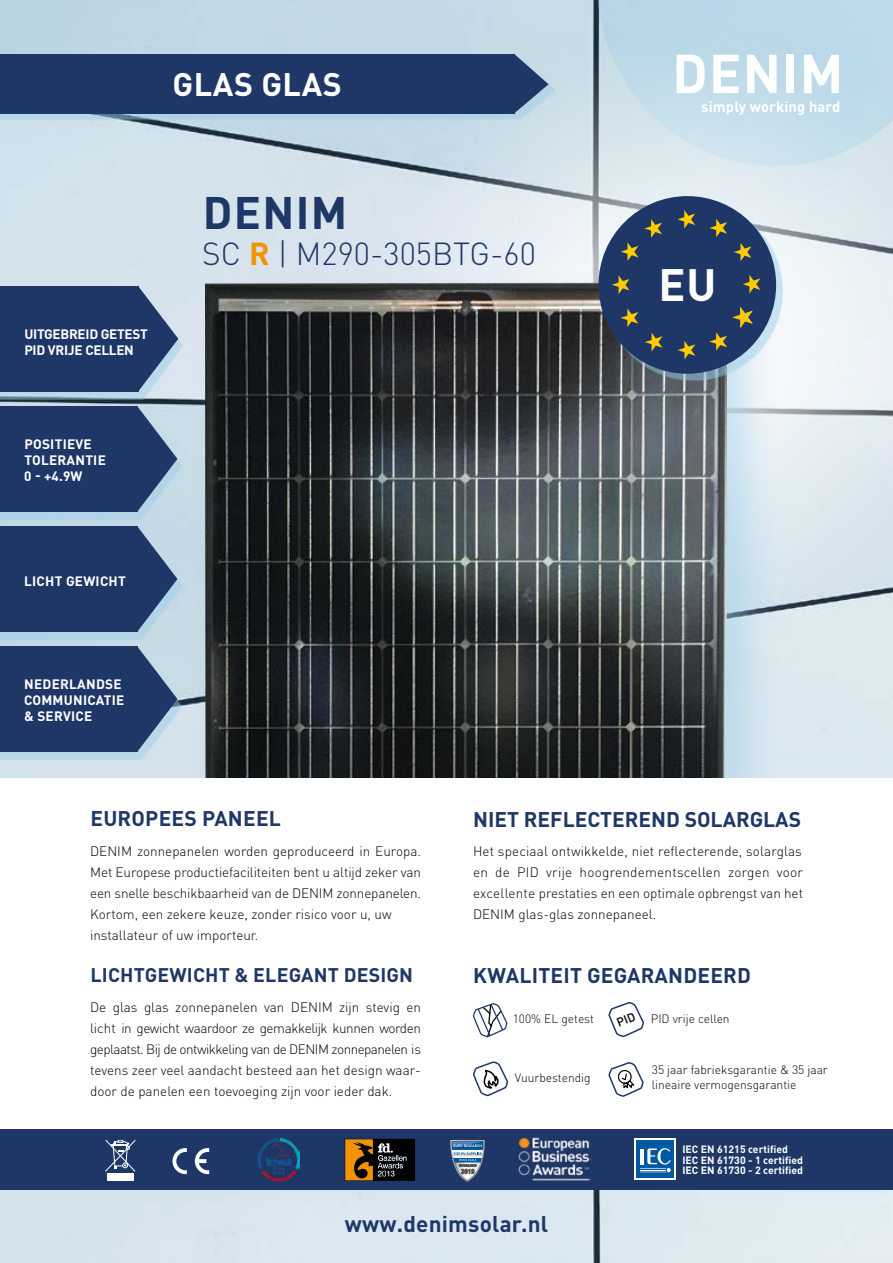
<style>
.page{position:relative;width:893px;height:1263px;background:#fff}
.page>*{position:absolute;margin:0;border:0;box-sizing:border-box;transform-origin:0 0}
.t1{font:700 54px "DIN Pro";letter-spacing:.02em;color:#fff}
.t2{font:700 45px "DIN Pro";letter-spacing:.03em;color:#1f3767}
.t3{font:700 44.85px "DIN Pro";color:#fff}
.t4{font:700 32.25px "DIN Pro";letter-spacing:.02em;color:#fff}
.t5{font:300 31.5px "DIN Pro";color:#1f3767}
.t6{font:700 22.5px "DIN Pro";letter-spacing:.01em;color:#1f3767}
.t7{font:700 21px "DIN Pro";letter-spacing:.01em;color:#1f3767}
.t8{font:700 19.5px "DIN Pro";letter-spacing:.01em;color:#1f3767}
.t9{font:700 14.7px "DIN Pro";letter-spacing:.01em;color:#fff}
.t10{font:300 13.5px/21px "DIN Pro";color:#000;text-align:justify}
.t11{font:700 13.5px/16.2px "DIN Pro";letter-spacing:.02em;color:#fff}
.t12{font:700 13.5px/16.2px "DIN Pro";letter-spacing:-.02em;color:#fff}
.t13{font:300 12px/15px "DIN Pro";color:#000}
.t14{font:700 10.5px/10.6px "DIN Pro";color:#fff}
.s1{font-weight:700;color:#f39200}
</style>
<div class="page">
<img style="left:0;top:0;width:893px;height:1263px">
<div style="left:597px;top:0;width:296px;height:34px;background:#bad8e8"></div>
<img style="left:267px;top:34px;width:626px;height:727px">
<div style="left:194px;top:272px;width:586px;height:878px;background:#9bcee8;opacity:.5"></div>
<img style="left:205px;top:283px;width:521px;height:495px">
<div style="left:0;top:293px;width:184px;height:107px;background:#9bcee8;opacity:.5"></div>
<div style="left:0;top:286px;width:138px;height:106px;background:#1f3767"></div>
<svg style="left:138px;top:286px;width:40px;height:106px;background:#778ba9"></svg>
<div style="left:0;top:413px;width:183px;height:107px;background:#9bcee8;opacity:.5"></div>
<div style="left:0;top:406px;width:137px;height:106px;background:#1f3767"></div>
<svg style="left:137px;top:406px;width:40px;height:106px;background:#6f87a5"></svg>
<div style="left:0;top:533px;width:183px;height:107px;background:#9bcee8;opacity:.5"></div>
<div style="left:0;top:526px;width:137px;height:106px;background:#1f3767"></div>
<svg style="left:137px;top:526px;width:40px;height:106px;background:#6e86a5"></svg>
<div style="left:0;top:653px;width:183px;height:107px;background:#9bcee8;opacity:.5"></div>
<div style="left:0;top:646px;width:137px;height:106px;background:#1f3767"></div>
<svg style="left:137px;top:646px;width:40px;height:106px;background:#7188a5"></svg>
<div style="left:0;top:778px;width:893px;height:375px;background:#fff"></div>
<div style="left:0;top:1129px;width:893px;height:61px;background:#1f3767"></div>
<div style="left:604px;top:202px;width:179px;height:179px;background:#9bcee8;opacity:.5"></div>
<div style="left:598px;top:196px;width:178px;height:178px;background:#1f3767;border-radius:50%"></div>
<svg style="left:612px;top:275px;width:17px;height:19px"></svg>
<svg style="left:621px;top:308px;width:17px;height:19px"></svg>
<svg style="left:645px;top:333px;width:17px;height:18px"></svg>
<svg style="left:621px;top:242px;width:17px;height:19px"></svg>
<svg style="left:644px;top:219px;width:18px;height:19px"></svg>
<svg style="left:677px;top:210px;width:18px;height:19px"></svg>
<svg style="left:709px;top:219px;width:18px;height:18px"></svg>
<svg style="left:743px;top:275px;width:17px;height:18px"></svg>
<svg style="left:734px;top:308px;width:18px;height:19px"></svg>
<svg style="left:734px;top:243px;width:17px;height:18px"></svg>
<svg style="left:678px;top:341px;width:17px;height:18px"></svg>
<svg style="left:709px;top:332px;width:18px;height:19px"></svg>
<div style="left:0;top:60px;width:555px;height:60px;background:#9bcee8;opacity:.5"></div>
<div style="left:0;top:54px;width:514px;height:59px;background:#1f3767"></div>
<svg style="left:514px;top:54px;width:35px;height:59px;background:#6f88a5"></svg>
<svg style="left:472px;top:1003px;width:36px;height:35px"></svg>
<svg style="left:608px;top:1062px;width:36px;height:35px"></svg>
<svg style="left:472px;top:1061px;width:37px;height:36px"></svg>
<img style="left:258px;top:1139px;width:41px;height:41px">
<div style="left:107px;top:1173px;width:27px;height:7px;background:#fff"></div>
<svg style="left:105px;top:1139px;width:31px;height:33px"></svg>
<svg style="left:173px;top:1148px;width:14px;height:26px"></svg>
<svg style="left:195px;top:1148px;width:14px;height:26px"></svg>
<svg style="left:345px;top:1139px;width:70px;height:42px;background:#533a16"></svg>
<svg style="left:450px;top:1140px;width:35px;height:42px"></svg>
<img style="left:519px;top:1137px;width:72px;height:44px">
<div style="left:634px;top:1139px;width:41px;height:41px;background:#fff"></div>
<div style="left:636px;top:1140px;width:38px;height:38px;background:#0058a2"></div>
<svg style="left:640px;top:1148px;width:31px;height:25px"></svg>
<svg style="left:608px;top:1002px;width:36px;height:36px"></svg>
<h3 class="t4" style="left:173px;top:63px;width:171px">GLAS GLAS</h3>
<p class="t12" style="left:24px;top:325px;width:125px">UITGEBREID GETEST<br>PID VRIJE CELLEN</p>
<p class="t11" style="left:24px;top:435px;width:83px">POSITIEVE<br>TOLERANTIE<br>0 - +4.9W</p>
<p class="t11" style="left:24px;top:573px;width:103px">LICHT GEWICHT</p>
<p class="t11" style="left:24px;top:675px;width:102px">NEDERLANDSE<br>COMMUNICATIE &amp; SERVICE</p>
<h2 class="t2" style="left:203px;top:182px;width:146px">DENIM</h2>
<h3 class="t5" style="left:202px;top:232px;width:335px">SC <span class="s1">R</span> | M290-305BTG-60</h3>
<h1 class="t1" style="left:672px;top:37px;width:173px">DENIM</h1>
<p class="t9" style="left:701px;top:97px;width:141px">simply working hard</p>
<h3 class="t3" style="left:658px;top:255px;width:59px">EU</h3>
<h3 class="t7" style="left:90px;top:804px;width:192px">EUROPEES PANEEL</h3>
<p class="t10" style="left:90px;top:840px;width:332px;text-align:left">DENIM zonnepanelen worden geproduceerd in Europa.<br>Met Europese productiefaciliteiten bent u altijd zeker van een snelle beschikbaarheid van de DENIM zonnepanelen.<br>Kortom, een zekere keuze, zonder risico voor u, uw installateur of uw importeur.</p>
<h3 class="t8" style="left:90px;top:962px;width:324px">LICHTGEWICHT &amp; ELEGANT DESIGN</h3>
<p class="t10" style="left:90px;top:996px;width:332px">De glas glas zonnepanelen van DENIM zijn stevig en licht in gewicht waardoor ze gemakkelijk kunnen worden geplaatst. Bij de ontwikkeling van de DENIM zonnepanelen is tevens zeer veel aandacht besteed aan het design waar&shy;door de panelen een toevoeging zijn voor ieder dak.</p>
<h3 class="t7" style="left:473px;top:805px;width:329px">NIET REFLECTEREND SOLARGLAS</h3>
<p class="t10" style="left:473px;top:840px;width:331px">Het speciaal ontwikkelde, niet reflecterende, solarglas en de PID vrije hoogrendementscellen zorgen voor excellente prestaties en een optimale opbrengst van het DENIM glas-glas zonnepaneel.</p>
<h3 class="t7" style="left:473px;top:962px;width:279px">KWALITEIT GEGARANDEERD</h3>
<p class="t13" style="left:513px;top:1010px;width:83px">100% EL getest</p>
<p class="t13" style="left:651px;top:1010px;width:80px">PID vrije cellen</p>
<p class="t13" style="left:515px;top:1069px;width:77px">Vuurbestendig</p>
<p class="t13" style="left:652px;top:1062px;width:178px">35 jaar fabrieksgarantie &amp; 35 jaar lineaire vermogensgarantie</p>
<p class="t14" style="left:682px;top:1144px;width:122px">IEC EN 61215 certified<br>IEC EN 61730 - 1 certified<br>IEC EN 61730 - 2 certified</p>
<h3 class="t6" style="left:345px;top:1208px;width:205px">www.denimsolar.nl</h3>
</div>
